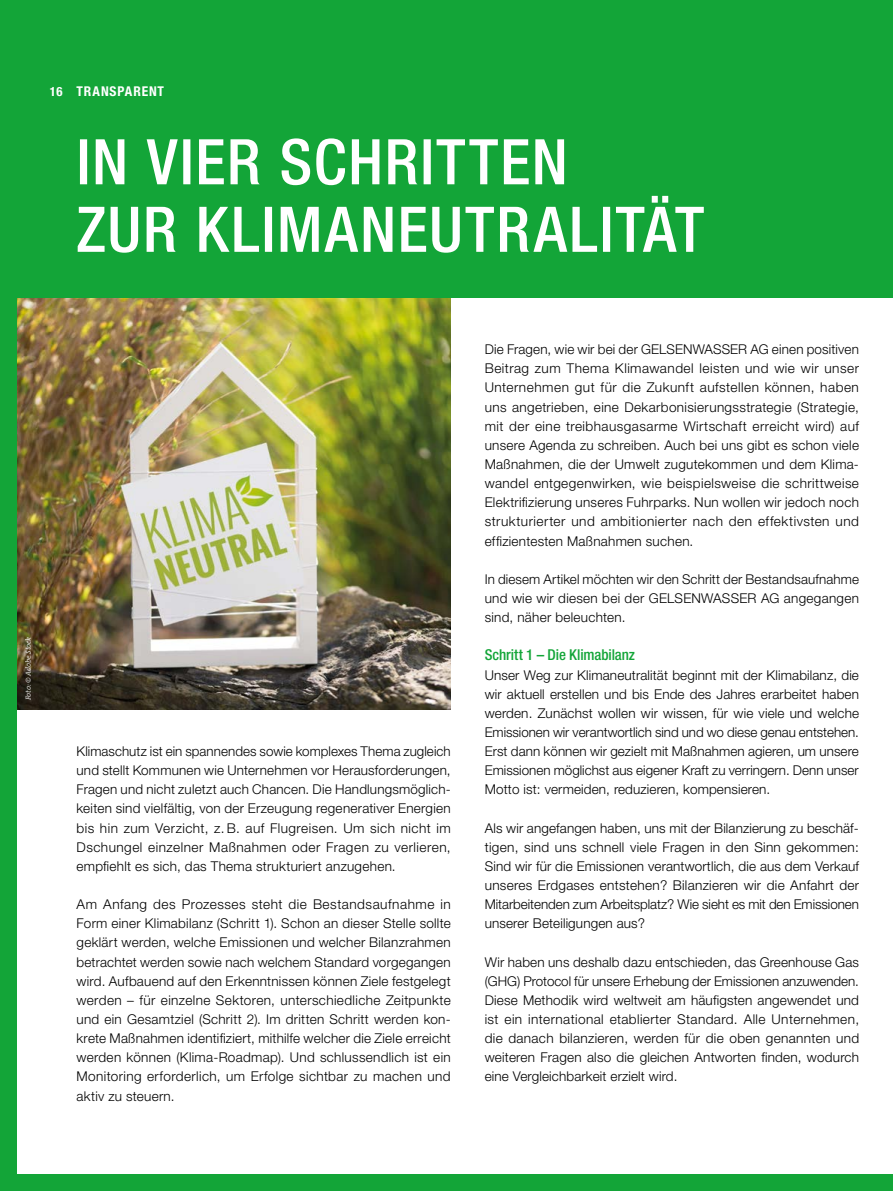
<style>
.page{position:relative;width:893px;height:1191px;background:#13a538}
.page>*{position:absolute;margin:0;border:0;box-sizing:border-box;transform-origin:0 0}
.t1{font:500 condensed 15px "Helvetica Neue LT Pro";letter-spacing:-.005em;color:#13a538}
.t2{font:300 13.5px/19.2px "Helvetica Neue LT Pro";letter-spacing:.015em;color:#000;text-align:justify}
.t3{font:700 condensed 13.5px "Helvetica Neue LT Pro";letter-spacing:.065em;color:#fff}
.t4{font:700 condensed 12.75px "Helvetica Neue LT Pro";color:#fff}
.t5{font:italic 7.5px "The Serif";letter-spacing:-.01em;color:#fff}
</style>
<div class="page">
<div style="left:17px;top:17px;width:876px;height:1157px;background:#fff"></div>
<img style="left:17px;top:298px;width:434px;height:411px">
<div style="left:0;top:0;width:893px;height:298px;background:#13a538"></div>
<svg style="left:78px;top:196px;width:626px;height:57px"></svg>
<svg style="left:147px;top:138px;width:417px;height:47px"></svg>
<svg style="left:80px;top:139px;width:44px;height:45px"></svg>
<p class="t4" style="left:50px;top:83px;width:14px">16</p>
<p class="t3" style="left:77px;top:83px;width:89px">TRANSPARENT</p>
<p class="t5" style="left:22px;top:700px;width:65px;rotate:-90deg">Foto: © Adobe Stock</p>
<p class="t2" style="left:77px;top:741px;width:376px">Klimaschutz ist ein spannendes sowie komplexes Thema zugleich und stellt Kommunen wie Unternehmen vor Herausforderungen, Fragen und nicht zuletzt auch Chancen. Die Handlungsmöglich&shy;keiten sind vielfältig, von der Erzeugung regenerativer Energien bis hin zum Verzicht, z. B. auf Flugreisen. Um sich nicht im Dschungel einzelner Maßnahmen oder Fragen zu verlieren, empfiehlt es sich, das Thema strukturiert anzugehen.</p>
<p class="t2" style="left:77px;top:894px;width:376px">Am Anfang des Prozesses steht die Bestandsaufnahme in Form einer Klimabilanz (Schritt 1). Schon an dieser Stelle sollte geklärt werden, welche Emissionen und welcher Bilanzrahmen betrachtet werden sowie nach welchem Standard vorgegangen wird. Aufbauend auf den Erkenntnissen können Ziele festgelegt werden – für einzelne Sektoren, unterschiedliche Zeitpunkte und ein Gesamtziel (Schritt 2). Im dritten Schritt werden kon&shy;krete Maßnahmen identifiziert, mithilfe welcher die Ziele erreicht werden können (Klima-Roadmap). Und schlussendlich ist ein Monitoring erforderlich, um Erfolge sichtbar zu machen und aktiv zu steuern.</p>
<p class="t2" style="left:485px;top:339px;width:376px">Die Fragen, wie wir bei der GELSENWASSER AG einen positiven Beitrag zum Thema Klimawandel leisten und wie wir unser Unternehmen gut für die Zukunft aufstellen können, haben uns angetrieben, eine Dekarbonisierungsstrategie (Strategie, mit der eine treibhausgasarme Wirtschaft erreicht wird) auf unsere Agenda zu schreiben. Auch bei uns gibt es schon viele Maßnahmen, die der Umwelt zugutekommen und dem Klima&shy;wandel entgegenwirken, wie beispielsweise die schrittweise Elektrifizierung unseres Fuhrparks. Nun wollen wir jedoch noch strukturierter und ambitionierter nach den effektivsten und effizientesten Maßnahmen suchen.</p>
<p class="t2" style="left:485px;top:569px;width:376px">In diesem Artikel möchten wir den Schritt der Bestandsaufnahme und wie wir diesen bei der GELSENWASSER AG angegangen sind, näher beleuchten.</p>
<p class="t1" style="left:485px;top:646px;width:152px">Schritt 1 – Die Klimabilanz</p>
<p class="t2" style="left:485px;top:665px;width:376px">Unser Weg zur Klimaneutralität beginnt mit der Klimabilanz, die wir aktuell erstellen und bis Ende des Jahres erarbeitet haben werden. Zunächst wollen wir wissen, für wie viele und welche Emissionen wir verantwortlich sind und wo diese genau entstehen.<br>Erst dann können wir gezielt mit Maßnahmen agieren, um unsere Emissionen möglichst aus eigener Kraft zu verringern. Denn unser Motto ist: vermeiden, reduzieren, kompensieren.</p>
<p class="t2" style="left:485px;top:818px;width:376px">Als wir angefangen haben, uns mit der Bilanzierung zu beschäf&shy;tigen, sind uns schnell viele Fragen in den Sinn gekommen:<br>Sind wir für die Emissionen verantwortlich, die aus dem Verkauf unseres Erdgases entstehen? Bilanzieren wir die Anfahrt der Mitarbeitenden zum Arbeitsplatz? Wie sieht es mit den Emissionen unserer Beteiligungen aus?</p>
<p class="t2" style="left:485px;top:952px;width:376px">Wir haben uns deshalb dazu entschieden, das Greenhouse Gas (GHG) Protocol für unsere Erhebung der Emissionen anzuwenden.<br>Diese Methodik wird weltweit am häufigsten angewendet und ist ein international etablierter Standard. Alle Unternehmen, die danach bilanzieren, werden für die oben genannten und weiteren Fragen also die gleichen Antworten finden, wodurch eine Vergleichbarkeit erzielt wird.</p>
</div>
